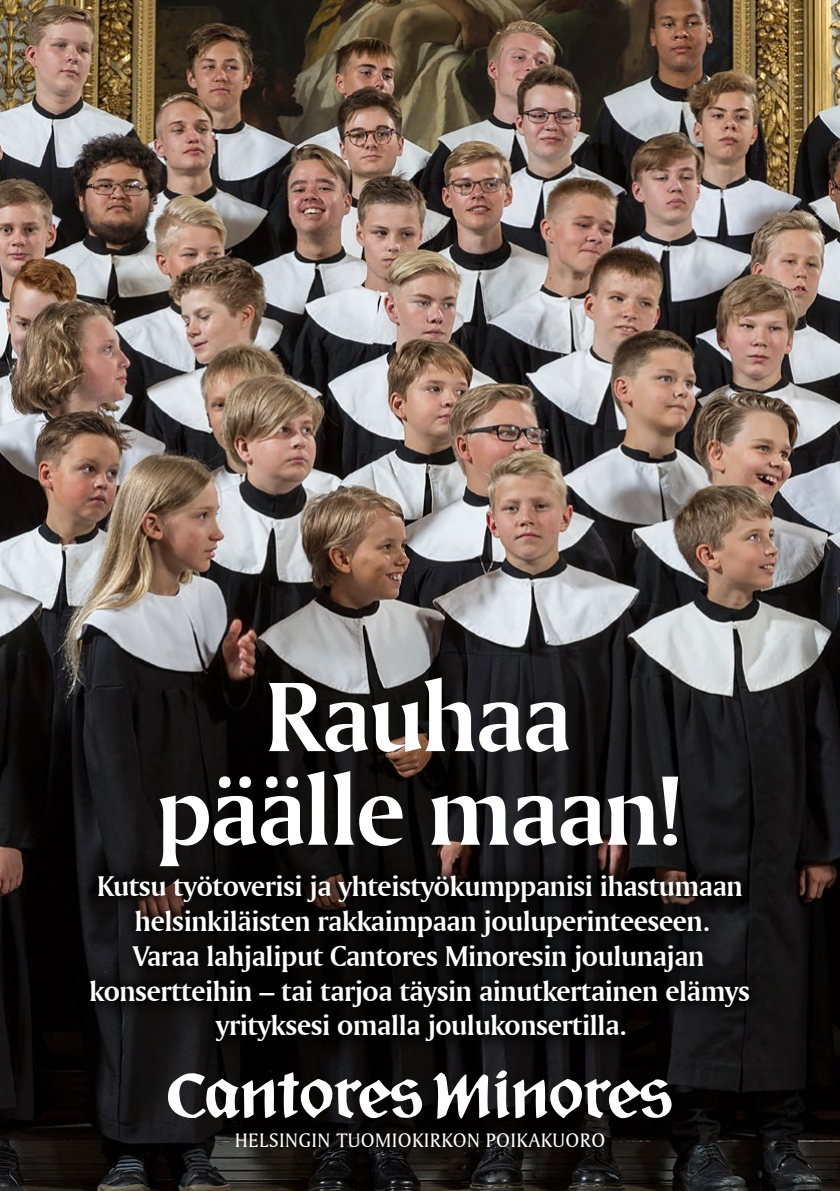
<style>
.page{position:relative;width:840px;height:1191px;background:#fff}
.page>*{position:absolute;margin:0;border:0;box-sizing:border-box;transform-origin:0 0}
.t1{font:104px/93.6px "Amerigo BT Bold A";letter-spacing:-.025em;color:#fff;text-align:center}
.t2{font:30px/34.8px "Amerigo BT Bold A";letter-spacing:-.015em;color:#fff;text-align:center}
.t3{font:20.4px "Amerigo BT Roman A";letter-spacing:.02em;color:#fff}
</style>
<div class="page">
<img style="left:0;top:0;width:839px;height:1191px">
<svg style="left:168px;top:1070px;width:503px;height:48px"></svg>
<svg style="left:73px;top:857px;width:694px;height:202px;background:#0b090a"></svg>
<h1 class="t1" style="left:156px;top:667px;width:526px">Rauhaa päälle maan!</h1>
<p class="t2" style="left:89px;top:868px;width:661px">Kutsu työtoverisi ja yhteistyökumppanisi ihastumaan helsinkiläisten rakkaimpaan jouluperinteeseen.<br>Varaa lahjaliput Cantores Minoresin joulunajan konsertteihin – tai tarjoa täysin ainutkertainen elämys yrityksesi omalla joulukonsertilla.</p>
<p class="t3" style="left:234px;top:1127px;width:372px">HELSINGIN TUOMIOKIRKON POIKAKUORO</p>
</div>
